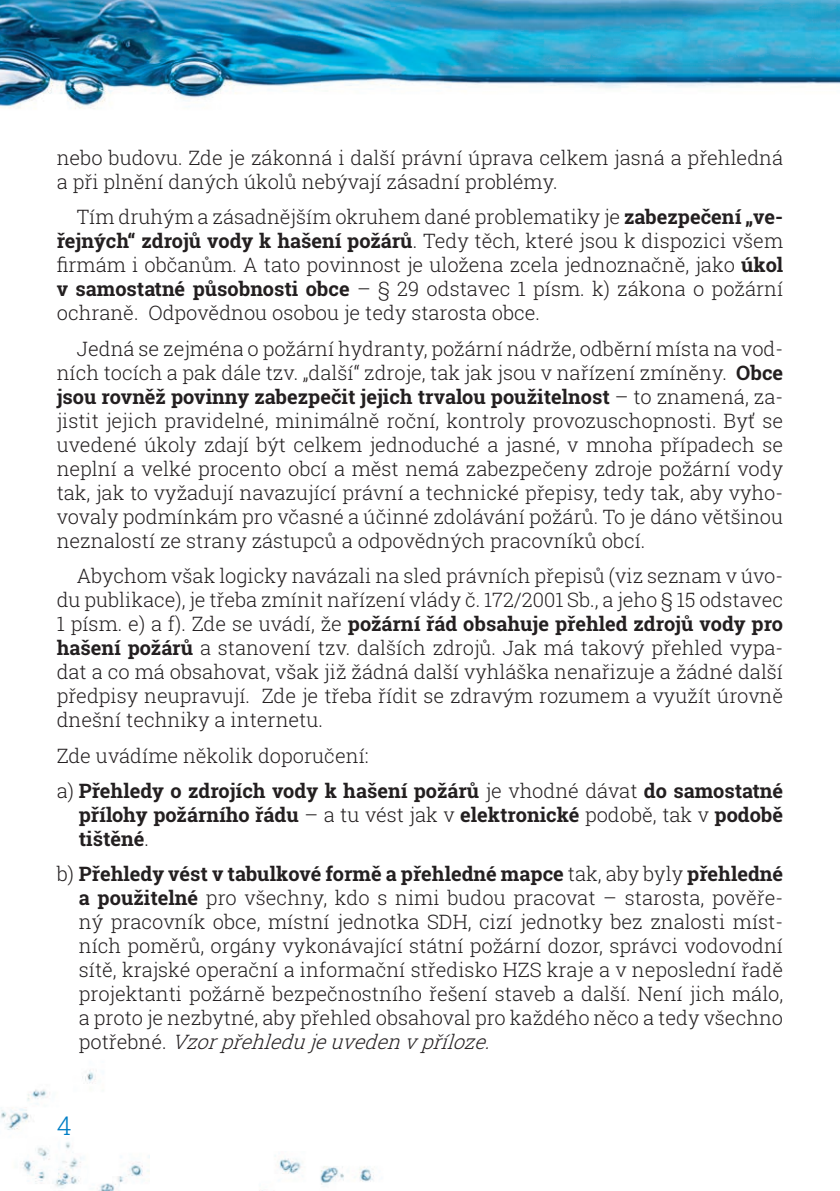
<style>
.page{position:relative;width:840px;height:1191px;background:#fff}
.page>*{position:absolute;margin:0;border:0;box-sizing:border-box;transform-origin:0 0}
.t1{font:300 26px "Roboto Slab";color:#007ec5}
.t2{font:300 20px/24px "Roboto Slab";color:#231f20;text-align:justify}
.t3{font:700 20px/35.4px "Roboto Slab";color:#231f20}
.s1{font-weight:700}
.s2{font-weight:300}
.s3{font-style:italic}
</style>
<div class="page">
<img style="left:0;top:1070px;width:150px;height:121px">
<img style="left:262px;top:1155px;width:112px;height:36px">
<img style="left:0;top:0;width:839px;height:109px">
<p class="t2" style="left:57px;top:145px;width:727px">nebo budovu. Zde je zákonná i další právní úprava celkem jasná a přehledná a při plnění daných úkolů nebývají zásadní problémy.</p>
<p class="t2" style="left:57px;top:205px;width:727px;text-indent:20px">Tím druhým a zásadnějším okruhem dané problematiky je <span class="s1">zabezpečení „ve&shy;řejných“ zdrojů vody k hašení požárů</span>. Tedy těch, které jsou k dispozici všem firmám i občanům. A tato povinnost je uložena zcela jednoznačně, jako <span class="s1">úkol v samostatné působnosti obce</span> – § 29 odstavec 1 písm. k) zákona o požární ochraně. Odpovědnou osobou je tedy starosta obce.</p>
<p class="t2" style="left:57px;top:336px;width:727px;text-indent:20px">Jedná se zejména o požární hydranty, požární nádrže, odběrní místa na vod&shy;ních tocích a pak dále tzv. „další“ zdroje, tak jak jsou v nařízení zmíněny. <span class="s1">Obce jsou rovněž povinny zabezpečit jejich trvalou použitelnost</span> – to znamená, za&shy;jistit jejich pravidelné, minimálně roční, kontroly provozuschopnosti. Byť se uvedené úkoly zdají být celkem jednoduché a jasné, v mnoha případech se neplní a velké procento obcí a měst nemá zabezpečeny zdroje požární vody tak, jak to vyžadují navazující právní a technické přepisy, tedy tak, aby vyho&shy;vovaly podmínkám pro včasné a účinné zdolávání požárů. To je dáno většinou neznalostí ze strany zástupců a odpovědných pracovníků obcí.</p>
<p class="t2" style="left:57px;top:563px;width:727px;text-indent:20px">Abychom však logicky navázali na sled právních přepisů (viz seznam v úvo&shy;du publikace), je třeba zmínit nařízení vlády č. 172/2001 Sb., a jeho § 15 odstavec 1 písm. e) a f). Zde se uvádí, že <span class="s1">požární řád obsahuje přehled zdrojů vody pro hašení požárů</span> a stanovení tzv. dalších zdrojů. Jak má takový přehled vypa&shy;dat a co má obsahovat, však již žádná další vyhláška nenařizuje a žádné další předpisy neupravují. Zde je třeba řídit se zdravým rozumem a využít úrovně dnešní techniky a internetu.</p>
<p class="t3" style="left:57px;top:737px;width:727px"><span class="s2">Zde uvádíme několik doporučení:<br>a)</span> Přehledy o zdrojích vody k hašení požárů <span class="s2">je vhodné dávat</span> do samostatné</p>
<p class="t3" style="left:79px;top:802px;width:705px;line-height:24px">přílohy požárního řádu <span class="s2">– a tu vést jak v</span> elektronické <span class="s2">podobě, tak v</span> podobě tištěné<span class="s2">.</span></p>
<p class="t2" style="left:79px;top:861px;width:705px;text-indent:-22px">b) <span class="s1">Přehledy vést v tabulkové formě a přehledné mapce</span> tak, aby byly <span class="s1">přehledné a použitelné</span> pro všechny, kdo s nimi budou pracovat – starosta, pověře&shy;ný pracovník obce, místní jednotka SDH, cizí jednotky bez znalosti míst&shy;ních poměrů, orgány vykonávající státní požární dozor, správci vodovodní sítě, krajské operační a informační středisko HZS kraje a v neposlední řadě projektanti požárně bezpečnostního řešení staveb a další. Není jich málo, a proto je nezbytné, aby přehled obsahoval pro každého něco a tedy všechno p o t ř e b n é . <span class="s3">Vzorpřehledujeuvedenvpříloze.</span></p>
<h1 class="t1" style="left:57px;top:1107px;width:16px">4</h1>
</div>
